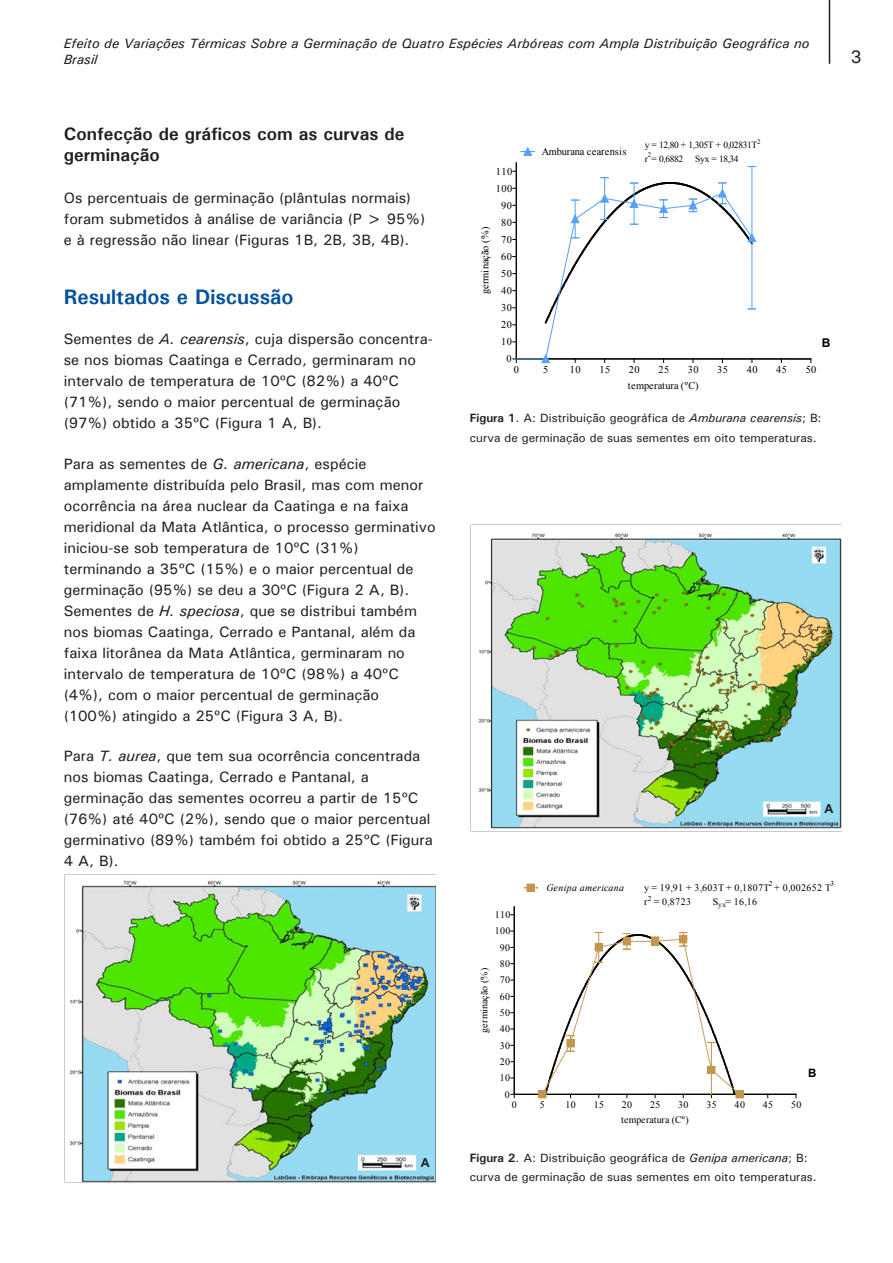
<style>
.page{position:relative;width:893px;height:1263px;background:#fff}
.page>*{position:absolute;margin:0;border:0;box-sizing:border-box;transform-origin:0 0}
.Título_1{font:700 21px "Univers";color:#01519b}
.texto{font:700 18px/21px "Univers";color:#231f20}
.texto-2{font:18px "Univers";color:#231f20}
.texto-3{font:15px/21px "Univers";color:#231f20}
.t1{font:italic 13.5px/16.2px "Univers";color:#231f20}
.Título_1-2{font:700 12.45px "Arial";color:#231f20}
.t2{font:12px/19.5px "Univers";color:#231f20}
.t3{font:700 12px "Arial";color:#000}
.t4{font:700 11.55px "Arial";color:#000}
.t5{font:10.35px "Times New Roman";letter-spacing:.035em;color:#000}
.t6{font:10.35px "Times New Roman";color:#000}
.t7{font:9.9px "Times New Roman";letter-spacing:.04em;color:#000}
.t8{font:italic 9.9px "Times New Roman";letter-spacing:.035em;color:#000}
.t9{font:9.9px "Times New Roman";letter-spacing:.02em;color:#000}
.t10{font:9.9px "Times New Roman";color:#000}
.t11{font:9.45px "Times New Roman";letter-spacing:-.04em;color:#000}
.t12{font:7.5px "Times New Roman";color:#000}
.t13{font:6.9px "Times New Roman";color:#000}
.s1{font-style:italic}
.s2{font-weight:700}
</style>
<div class="page">
<hr style="left:829px;top:0;width:1px;height:64px;background:#231f20">
<img style="left:69px;top:880px;width:367px;height:302px">
<svg style="left:513px;top:163px;width:299px;height:200px"></svg>
<svg style="left:521px;top:147px;width:14px;height:9px"></svg>
<svg style="left:511px;top:906px;width:286px;height:192px"></svg>
<div style="left:539px;top:1091px;width:7px;height:7px;background:#c5944e"></div>
<div style="left:567px;top:1040px;width:7px;height:7px;background:#c5944e"></div>
<div style="left:595px;top:944px;width:7px;height:7px;background:#c5944e"></div>
<div style="left:623px;top:938px;width:7px;height:7px;background:#c5944e"></div>
<div style="left:651px;top:938px;width:8px;height:7px;background:#c5944e"></div>
<div style="left:680px;top:936px;width:7px;height:7px;background:#c5944e"></div>
<div style="left:708px;top:1066px;width:7px;height:7px;background:#c5944e"></div>
<div style="left:736px;top:1091px;width:7px;height:7px;background:#c5944e"></div>
<div style="left:527px;top:884px;width:7px;height:7px;background:#c5944e"></div>
<img style="left:471px;top:524px;width:371px;height:305px">
<p class="t1" style="left:64px;top:35px;width:747px">Efeito de Variações Térmicas Sobre a Germinação de Quatro Espécies Arbóreas com Ampla Distribuição Geográfica no<br>Brasil</p>
<p class="texto-2" style="left:850px;top:46px;width:13px">3</p>
<p class="texto" style="left:64px;top:123px;width:342px">Confecção de gráficos com as curvas de germinação</p>
<p class="texto-3" style="left:64px;top:187px;width:363px">Os percentuais de germinação (plântulas normais) foram submetidos à análise de variância (P &gt; 95%) e à regressão não linear (Figuras 1B, 2B, 3B, 4B).</p>
<p class="Título_1" style="left:64px;top:283px;width:231px">Resultados e Discussão</p>
<p class="texto-3" style="left:64px;top:328px;width:371px">Sementes de <span class="s1">A. cearensis</span>, cuja dispersão concentra&shy;se nos biomas Caatinga e Cerrado, germinaram no intervalo de temperatura de 10ºC (82%) a 40ºC (71%), sendo o maior percentual de germinação (97%) obtido a 35ºC (Figura 1 A, B).</p>
<p class="texto-3" style="left:64px;top:453px;width:374px">Para as sementes de <span class="s1">G. americana</span>, espécie amplamente distribuída pelo Brasil, mas com menor ocorrência na área nuclear da Caatinga e na faixa meridional da Mata Atlântica, o processo germinativo iniciou-se sob temperatura de 10ºC (31%) terminando a 35ºC (15%) e o maior percentual de germinação (95%) se deu a 30ºC (Figura 2 A, B).</p>
<p class="texto-3" style="left:64px;top:600px;width:355px">Sementes de <span class="s1">H. speciosa</span>, que se distribui também nos biomas Caatinga, Cerrado e Pantanal, além da faixa litorânea da Mata Atlântica, germinaram no intervalo de temperatura de 10ºC (98%) a 40ºC (4%), com o maior percentual de germinação (100%) atingido a 25ºC (Figura 3 A, B).</p>
<p class="texto-3" style="left:64px;top:745px;width:371px">Para <span class="s1">T. aurea</span>, que tem sua ocorrência concentrada nos biomas Caatinga, Cerrado e Pantanal, a germinação das sementes ocorreu a partir de 15ºC (76%) até 40ºC (2%), sendo que o maior percentual germinativo (89%) também foi obtido a 25ºC (Figura 4 A, B).</p>
<p class="Título_1-2" style="left:421px;top:1154px;width:10px">A</p>
<p class="t5" style="left:496px;top:164px;width:18px">110</p>
<p class="t5" style="left:496px;top:181px;width:18px">100</p>
<p class="t6" style="left:478px;top:294px;width:69px;rotate:-90deg">germinação (%)</p>
<p class="t5" style="left:501px;top:198px;width:12px">90</p>
<p class="t5" style="left:501px;top:215px;width:12px">80</p>
<p class="t5" style="left:501px;top:232px;width:12px">70</p>
<p class="t5" style="left:501px;top:250px;width:12px">60</p>
<p class="t5" style="left:501px;top:267px;width:12px">50</p>
<p class="t5" style="left:501px;top:284px;width:12px">40</p>
<p class="t5" style="left:501px;top:301px;width:12px">30</p>
<p class="t5" style="left:501px;top:318px;width:12px">20</p>
<p class="t5" style="left:501px;top:335px;width:12px">10</p>
<p class="t5" style="left:506px;top:352px;width:7px">0</p>
<p class="t6" style="left:542px;top:145px;width:86px">Amburana cearensis</p>
<p class="t13" style="left:757px;top:137px;width:5px">2</p>
<p class="t11" style="left:645px;top:139px;width:114px">y = 12,80 + 1,305T + 0,02831T</p>
<p class="t13" style="left:648px;top:151px;width:5px">2</p>
<p class="t11" style="left:645px;top:152px;width:40px">r = 0,6882</p>
<p class="t11" style="left:695px;top:152px;width:45px">Syx = 18,34</p>
<p class="t3" style="left:822px;top:334px;width:10px">B</p>
<p class="t5" style="left:514px;top:363px;width:7px">0</p>
<p class="t5" style="left:543px;top:363px;width:7px">5</p>
<p class="t5" style="left:570px;top:363px;width:12px">10</p>
<p class="t5" style="left:599px;top:363px;width:12px">15</p>
<p class="t5" style="left:629px;top:363px;width:12px">20</p>
<p class="t5" style="left:658px;top:363px;width:12px">25</p>
<p class="t5" style="left:688px;top:363px;width:12px">30</p>
<p class="t5" style="left:717px;top:363px;width:12px">35</p>
<p class="t5" style="left:747px;top:363px;width:12px">40</p>
<p class="t5" style="left:776px;top:363px;width:12px">45</p>
<p class="t5" style="left:806px;top:363px;width:12px">50</p>
<p class="t5" style="left:628px;top:379px;width:72px">temperatura (ºC)</p>
<p class="t2" style="left:470px;top:408px;width:353px"><span class="s2">Figura 1</span>. A: Distribuição geográfica de <span class="s1">Amburana cearensis</span>; B: curva de germinação de suas sementes em oito temperaturas.</p>
<p class="Título_1-2" style="left:824px;top:800px;width:10px">A</p>
<p class="t12" style="left:830px;top:879px;width:5px">3</p>
<p class="t12" style="left:769px;top:879px;width:5px">2</p>
<p class="t8" style="left:546px;top:881px;width:79px">Genipa americana</p>
<p class="t7" style="left:644px;top:881px;width:127px">y = 19,91 + 3,603T + 0,1807T</p>
<p class="t7" style="left:774px;top:881px;width:58px">+ 0,002652 T</p>
<p class="t7" style="left:495px;top:908px;width:17px">110</p>
<p class="t7" style="left:495px;top:924px;width:17px">100</p>
<p class="t10" style="left:478px;top:1032px;width:66px;rotate:-90deg">germinação (%)</p>
<p class="t7" style="left:500px;top:941px;width:12px">90</p>
<p class="t7" style="left:500px;top:957px;width:12px">80</p>
<p class="t7" style="left:500px;top:973px;width:12px">70</p>
<p class="t7" style="left:500px;top:990px;width:12px">60</p>
<p class="t7" style="left:500px;top:1006px;width:12px">50</p>
<p class="t7" style="left:500px;top:1022px;width:12px">40</p>
<p class="t7" style="left:500px;top:1039px;width:12px">30</p>
<p class="t7" style="left:500px;top:1055px;width:12px">20</p>
<p class="t7" style="left:500px;top:1071px;width:12px">10</p>
<p class="t7" style="left:505px;top:1087px;width:6px">0</p>
<p class="t12" style="left:648px;top:893px;width:5px">2</p>
<p class="t7" style="left:654px;top:895px;width:39px">= 0,8723</p>
<p class="t7" style="left:713px;top:895px;width:46px">S<sub>yx</sub>= 16,16</p>
<p class="t7" style="left:644px;top:895px;width:5px">r</p>
<p class="t7" style="left:512px;top:1098px;width:6px">0</p>
<p class="t7" style="left:540px;top:1098px;width:6px">5</p>
<p class="t7" style="left:566px;top:1098px;width:12px">10</p>
<p class="t7" style="left:594px;top:1098px;width:12px">15</p>
<p class="t7" style="left:622px;top:1098px;width:12px">20</p>
<p class="t7" style="left:650px;top:1098px;width:12px">25</p>
<p class="t7" style="left:678px;top:1098px;width:12px">30</p>
<p class="t7" style="left:706px;top:1098px;width:12px">35</p>
<p class="t7" style="left:735px;top:1098px;width:12px">40</p>
<p class="t7" style="left:763px;top:1098px;width:12px">45</p>
<p class="t7" style="left:791px;top:1098px;width:12px">50</p>
<p class="t9" style="left:621px;top:1113px;width:69px">temperatura (Cº)</p>
<p class="t4" style="left:808px;top:1065px;width:10px">B</p>
<p class="t2" style="left:470px;top:1148px;width:349px"><span class="s2">Figura 2</span>. A: Distribuição geográfica de <span class="s1">Genipa americana</span>; B: curva de germinação de suas sementes em oito temperaturas.</p>
</div>
